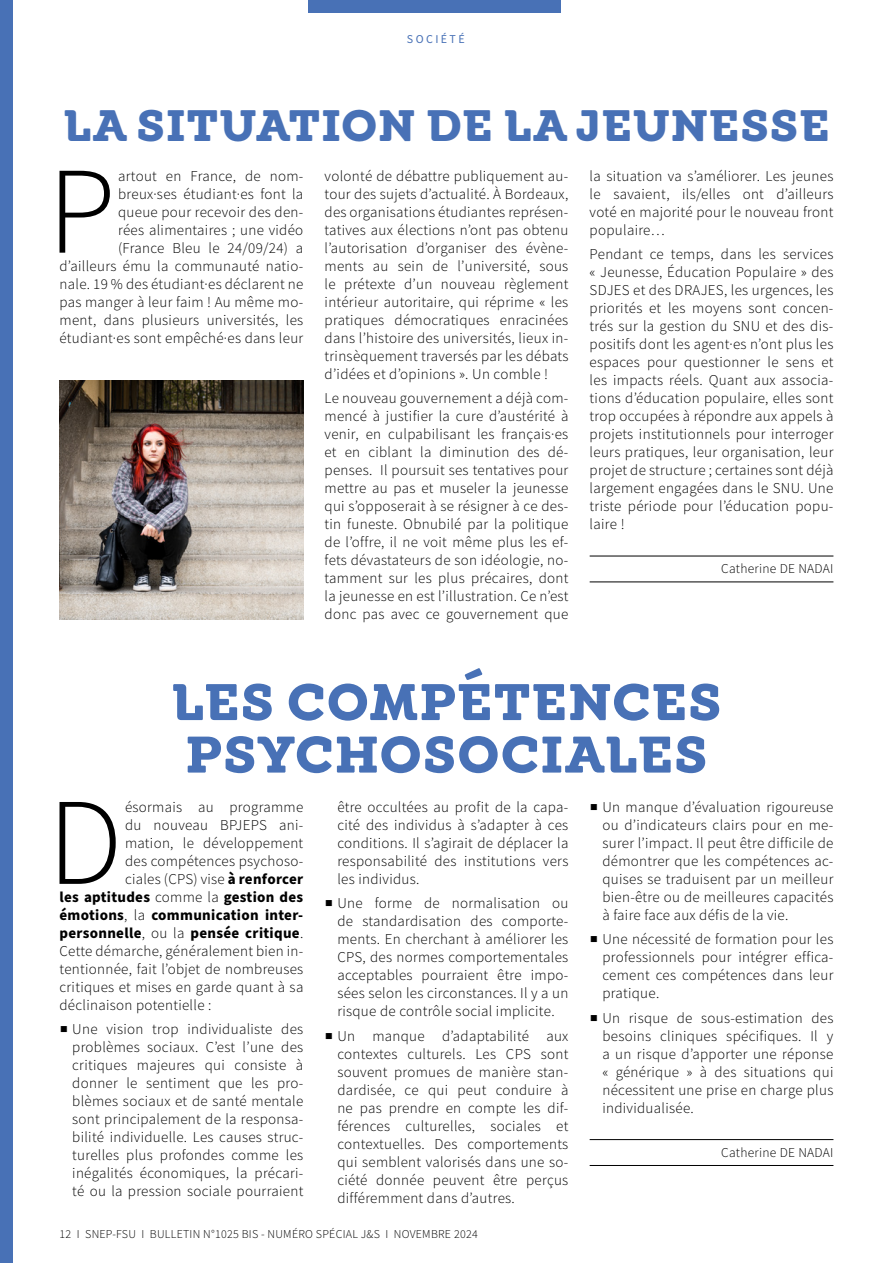
<style>
.page{position:relative;width:893px;height:1263px;background:#fff}
.page>*{position:absolute;margin:0;border:0;box-sizing:border-box;transform-origin:0 0}
.t1{font:300 124.2px "Source Sans Pro";color:#000}
.t2{font:700 52.5px/52.5px "Winden Alt";letter-spacing:.02em;color:#4871b6}
.t3{font:700 45px "Winden Alt";letter-spacing:.02em;color:#4871b6}
.t4{font:300 15px/18px "Source Sans Pro";letter-spacing:.02em;color:#000;text-align:justify}
.t5{font:700 15px "Source Sans Pro";letter-spacing:.02em;color:#000}
.t6{font:300 13.5px "Source Sans Pro";letter-spacing:.02em;color:#000}
.t7{font:300 12px "Source Sans Pro";letter-spacing:.02em;color:#000}
.t8{font:12px "Source Sans Pro";letter-spacing:.2em;color:#4871b6}
.s1{font-weight:700}
.s2{font-weight:300}
.s3{font-weight:200}
</style>
<div class="page">
<img style="left:60px;top:381px;width:243px;height:238px">
<div style="left:0;top:0;width:13px;height:1263px;background:#4871b6"></div>
<div style="left:308px;top:0;width:253px;height:13px;background:#4871b6"></div>
<hr style="left:590px;top:556px;width:243px;height:1px;background:#000">
<hr style="left:590px;top:582px;width:243px;height:1px;background:#000">
<hr style="left:590px;top:1139px;width:243px;height:1px;background:#000">
<hr style="left:590px;top:1165px;width:243px;height:1px;background:#000">
<p class="t8" style="left:407px;top:31px;width:59px">SOCIÉTÉ</p>
<h3 class="t3" style="left:63px;top:96px;width:767px">LA SITUATION DE LA JEUNESSE</h3>
<h1 class="t1" style="left:47px;top:135px;width:70px">P</h1>
<p class="t4" style="left:60px;top:167px;width:245px;text-align:right">artout en France, de nom&shy;breux·ses étudiant·es font la<br>queue pour recevoir des den-<br>rées alimentaires ; une vidéo<br>(France Bleu le 24/09/24) a d’ailleurs ému la communauté natio&shy;nale. 19 % des étudiant·es déclarent ne pas manger à leur faim ! Au même mo&shy;ment, dans plusieurs universités, les étudiant·es sont empêché·es dans leur</p>
<p class="t4" style="left:325px;top:167px;width:245px">volonté de débattre publiquement au&shy;tour des sujets d’actualité. À Bordeaux, des organisations étudiantes représen&shy;tatives aux élections n’ont pas obtenu l’autorisation d’organiser des évène&shy;ments au sein de l’université, sous le prétexte d’un nouveau règlement intérieur autoritaire, qui réprime « les pratiques démocratiques enracinées dans l’histoire des universités, lieux in&shy;trinsèquement traversés par les débats d’idées et d’opinions ». Un comble !</p>
<p class="t4" style="left:325px;top:389px;width:245px">Le nouveau gouvernement a déjà com&shy;mencé à justifier la cure d’austérité à venir, en culpabilisant les français·es et en ciblant la diminution des dé&shy;penses. Il poursuit ses tentatives pour mettre au pas et museler la jeunesse qui s’opposerait à se résigner à ce des&shy;tin funeste. Obnubilé par la politique de l’offre, il ne voit même plus les ef&shy;fets dévastateurs de son idéologie, no&shy;tamment sur les plus précaires, dont la jeunesse en est l’illustration. Ce n’est donc pas avec ce gouvernement que</p>
<p class="t4" style="left:590px;top:167px;width:245px">la situation va s’améliorer. Les jeunes le savaient, ils/elles ont d’ailleurs voté en majorité pour le nouveau front populaire…</p>
<p class="t4" style="left:590px;top:245px;width:245px">Pendant ce temps, dans les services « Jeunesse, Éducation Populaire » des SDJES et des DRAJES, les urgences, les priorités et les moyens sont concen&shy;trés sur la gestion du SNU et des dis&shy;positifs dont les agent·es n’ont plus les espaces pour questionner le sens et les impacts réels. Quant aux associa&shy;tions d’éducation populaire, elles sont trop occupées à répondre aux appels à projets institutionnels pour interroger leurs pratiques, leur organisation, leur projet de structure ; certaines sont déjà largement engagées dans le SNU. Une triste période pour l’éducation popu&shy;laire !</p>
<p class="t6" style="left:721px;top:560px;width:114px">Catherine DE NADAI</p>
<h2 class="t2" style="left:171px;top:676px;width:551px">LES COMPÉTENCES<br>PSYCHOSOCIALES</h2>
<h1 class="t1" style="left:47px;top:766px;width:77px">D</h1>
<p class="t4" style="left:125px;top:798px;width:180px">ésormais au programme</p>
<p class="t4" style="left:125px;top:816px;width:180px">du nouveau BPJEPS ani-</p>
<p class="t4" style="left:125px;top:834px;width:180px">mation, le développement</p>
<p class="t4" style="left:125px;top:852px;width:180px">des compétences psychoso-</p>
<p class="t4" style="left:125px;top:870px;width:180px">ciales (CPS) vise <span class="s1">à renforcer</span></p>
<p class="t5" style="left:60px;top:887px;width:245px">les aptitudes <span class="s2">comme la</span> gestion des</p>
<p class="t5" style="left:60px;top:905px;width:245px">émotions<span class="s2">, la</span> communication inter-</p>
<p class="t5" style="left:60px;top:923px;width:245px">personnelle<span class="s2">, ou la</span> pensée critique<span class="s2">.</span></p>
<p class="t4" style="left:60px;top:942px;width:245px">Cette démarche, généralement bien in-</p>
<p class="t4" style="left:60px;top:960px;width:245px">tentionnée, fait l’objet de nombreuses</p>
<p class="t4" style="left:60px;top:978px;width:245px">critiques et mises en garde quant à sa</p>
<p class="t4" style="left:60px;top:996px;width:153px">déclinaison potentielle :</p>
<p class="t4" style="left:72px;top:1020px;width:233px;text-indent:-13px"><span class="s3">■</span> Une vision trop individualiste des problèmes sociaux. C’est l’une des critiques majeures qui consiste à donner le sentiment que les pro&shy;blèmes sociaux et de santé mentale sont principalement de la responsa&shy;bilité individuelle. Les causes struc&shy;turelles plus profondes comme les inégalités économiques, la précari&shy;té ou la pression sociale pourraient</p>
<p class="t4" style="left:337px;top:798px;width:233px">être occultées au profit de la capa&shy;cité des individus à s’adapter à ces conditions. Il s’agirait de déplacer la responsabilité des institutions vers les individus.</p>
<p class="t4" style="left:337px;top:894px;width:233px;text-indent:-13px"><span class="s3">■</span> Une forme de normalisation ou de standardisation des comporte&shy;ments. En cherchant à améliorer les CPS, des normes comportementales acceptables pourraient être impo&shy;sées selon les circonstances. Il y a un risque de contrôle social implicite.</p>
<p class="t4" style="left:337px;top:1027px;width:233px;text-indent:-13px"><span class="s3">■</span> Un manque d’adaptabilité aux contextes culturels. Les CPS sont souvent promues de manière stan&shy;dardisée, ce qui peut conduire à ne pas prendre en compte les dif&shy;férences culturelles, sociales et contextuelles. Des comportements qui semblent valorisés dans une so&shy;ciété donnée peuvent être perçus différemment dans d’autres.</p>
<p class="t7" style="left:60px;top:1226px;width:420px">12 I SNEP-FSU I BULLETIN N°1025 BIS - NUMÉRO SPÉCIAL J&amp;S I NOVEMBRE 2024</p>
<p class="t4" style="left:602px;top:798px;width:233px;text-indent:-13px"><span class="s3">■</span> Un manque d’évaluation rigoureuse ou d’indicateurs clairs pour en me&shy;surer l’impact. Il peut être difficile de démontrer que les compétences ac&shy;quises se traduisent par un meilleur bien-être ou de meilleures capacités à faire face aux défis de la vie.</p>
<p class="t4" style="left:602px;top:930px;width:233px;text-indent:-13px"><span class="s3">■</span> Une nécessité de formation pour les professionnels pour intégrer effica&shy;cement ces compétences dans leur pratique.</p>
<p class="t4" style="left:602px;top:1009px;width:233px;text-indent:-13px"><span class="s3">■</span> Un risque de sous-estimation des besoins cliniques spécifiques. Il y a un risque d’apporter une réponse « générique » à des situations qui nécessitent une prise en charge plus individualisée.</p>
<p class="t6" style="left:721px;top:1144px;width:114px">Catherine DE NADAI</p>
</div>
